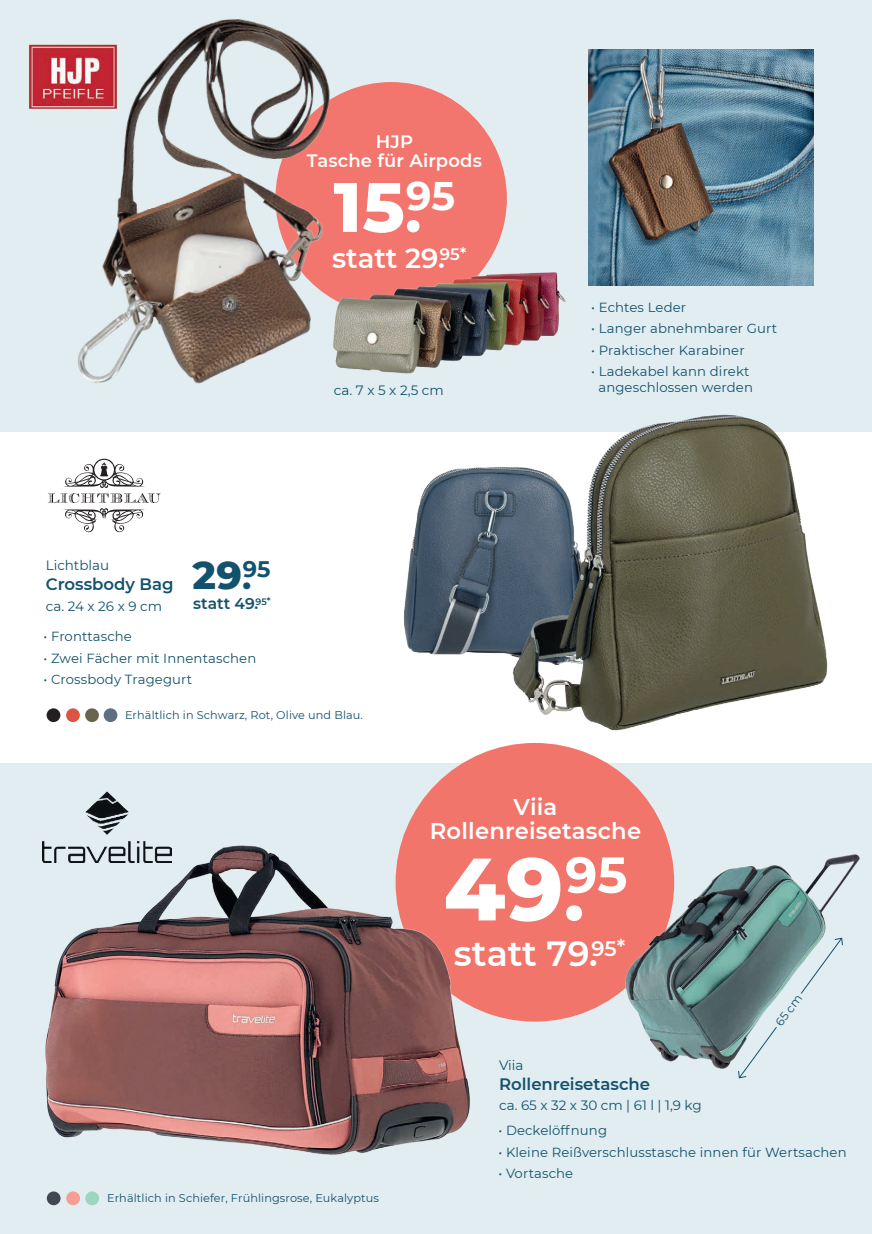
<style>
.page{position:relative;width:872px;height:1234px;background:#fff}
.page>*{position:absolute;margin:0;border:0;box-sizing:border-box;transform-origin:0 0}
.t1{font:800 88.35px "Montserrat";color:#fff}
.t2{font:800 69.75px "Montserrat";color:#fff}
.t3{font:800 39.3px "Montserrat";color:#13526c}
.t4{font:600 34.8px "Montserrat";color:#fff}
.t5{font:600 27.45px "Montserrat";color:#fff}
.t6{font:600 22.65px/24px "Montserrat";letter-spacing:.01em;color:#fff;text-align:center}
.t7{font:600 17.85px/18.9px "Montserrat";letter-spacing:.01em;color:#fff;text-align:center}
.t8{font:600 16.5px "Montserrat";color:#13526c}
.t9{font:600 15.6px "Montserrat";color:#13526c}
.t10{font:13.5px "Montserrat";color:#13526c}
.t11{font:13.2px "Montserrat";letter-spacing:.01em;color:#13526c}
.t12{font:11.7px "Montserrat";color:#13526c}
.t13{font:11.25px "Montserrat";letter-spacing:.01em;color:#13526c}
.s1{font-size:55.05px}
.s2{font-size:31.05px}
.s3{font-size:69.75px}
</style>
<div class="page">
<div style="left:0;top:763px;width:872px;height:470px;background:#e1edf0"></div>
<div style="left:0;top:0;width:872px;height:432px;background:#e1edf0"></div>
<div style="left:395px;top:742px;width:279px;height:279px;background:#f2756b;border-radius:50%"></div>
<img style="left:404px;top:467px;width:105px;height:188px">
<img style="left:509px;top:414px;width:319px;height:333px">
<img style="left:589px;top:50px;width:224px;height:236px">
<img style="left:42px;top:833px;width:443px;height:322px">
<div style="left:275px;top:82px;width:232px;height:232px;background:#f2766d;border-radius:50%"></div>
<img style="left:581px;top:723px;width:279px;height:356px">
<svg style="left:738px;top:937px;width:105px;height:141px"></svg>
<img style="left:78px;top:19px;width:292px;height:365px">
<img style="left:325px;top:269px;width:241px;height:108px">
<div style="left:85px;top:708px;width:14px;height:14px;background:#6a634d;border-radius:50%"></div>
<div style="left:47px;top:708px;width:13px;height:14px;background:#231f20;border-radius:50%"></div>
<div style="left:66px;top:708px;width:14px;height:14px;background:#da5542;border-radius:50%"></div>
<div style="left:104px;top:708px;width:13px;height:14px;background:#5d6f80;border-radius:50%"></div>
<div style="left:85px;top:1191px;width:14px;height:13px;background:#9cd5c2;border-radius:50%"></div>
<div style="left:47px;top:1191px;width:14px;height:13px;background:#424851;border-radius:50%"></div>
<div style="left:66px;top:1191px;width:14px;height:13px;background:#f69d94;border-radius:50%"></div>
<svg style="left:48px;top:458px;width:112px;height:74px"></svg>
<img style="left:29px;top:37px;width:101px;height:79px">
<img style="left:43px;top:791px;width:128px;height:71px">
<h3 class="t7" style="left:307px;top:132px;width:176px">HJP<br>Tasche für Airpods</h3>
<h2 class="t2" style="left:333px;top:156px;width:123px">15<span class="s1">.</span><sup>95</sup></h2>
<h3 class="t5" style="left:332px;top:239px;width:136px">statt 29.<sup>95</sup><sup>*</sup></h3>
<p class="t11" style="left:591px;top:298px;width:96px">• Echtes Leder</p>
<p class="t11" style="left:591px;top:319px;width:187px">• Langer abnehmbarer Gurt</p>
<p class="t11" style="left:591px;top:341px;width:155px">• Praktischer Karabiner</p>
<p class="t11" style="left:591px;top:362px;width:160px">• Ladekabel kann direkt</p>
<p class="t10" style="left:334px;top:381px;width:111px">ca. 7 x 5 x 2,5 cm</p>
<p class="t11" style="left:598px;top:378px;width:156px">angeschlossen werden</p>
<p class="t10" style="left:46px;top:556px;width:65px">Lichtblau</p>
<p class="t8" style="left:46px;top:572px;width:129px">Crossbody Bag</p>
<p class="t10" style="left:46px;top:597px;width:118px">ca. 24 x 26 x 9 cm</p>
<h3 class="t3" style="left:193px;top:546px;width:79px">29<span class="s2">.</span><sup>95</sup></h3>
<p class="t9" style="left:193px;top:592px;width:79px">statt 49.<sup>95</sup><sup>*</sup></p>
<p class="t11" style="left:43px;top:627px;width:90px">• Fronttasche</p>
<p class="t11" style="left:43px;top:649px;width:214px">• Zwei Fächer mit Innentaschen</p>
<p class="t11" style="left:43px;top:670px;width:150px">• Crossbody Tragegurt</p>
<p class="t13" style="left:125px;top:707px;width:239px">Erhältlich in Schwarz, Rot, Olive und Blau.</p>
<p class="t13" style="left:107px;top:1189px;width:273px">Erhältlich in Schiefer, Frühlingsrose, Eukalyptus</p>
<h3 class="t6" style="left:430px;top:793px;width:213px">Viia<br>Rollenreisetasche</h3>
<h1 class="t1" style="left:443px;top:824px;width:185px">49<span class="s3">.</span><sup>95</sup></h1>
<h3 class="t4" style="left:454px;top:928px;width:173px">statt 79.<sup>95</sup><sup>*</sup></h3>
<p class="t10" style="left:499px;top:1055px;width:26px">Viia</p>
<p class="t8" style="left:499px;top:1071px;width:153px">Rollenreisetasche</p>
<p class="t10" style="left:499px;top:1095px;width:204px">ca. 65 x 32 x 30 cm | 61 l | 1,9 kg</p>
<p class="t12" style="left:771px;top:1019px;width:37px;rotate:-53deg">65 cm</p>
<p class="t11" style="left:498px;top:1121px;width:110px">• Deckelöffnung</p>
<p class="t11" style="left:498px;top:1142px;width:350px">• Kleine Reißverschlusstasche innen für Wertsachen</p>
<p class="t11" style="left:498px;top:1164px;width:76px">• Vortasche</p>
</div>
